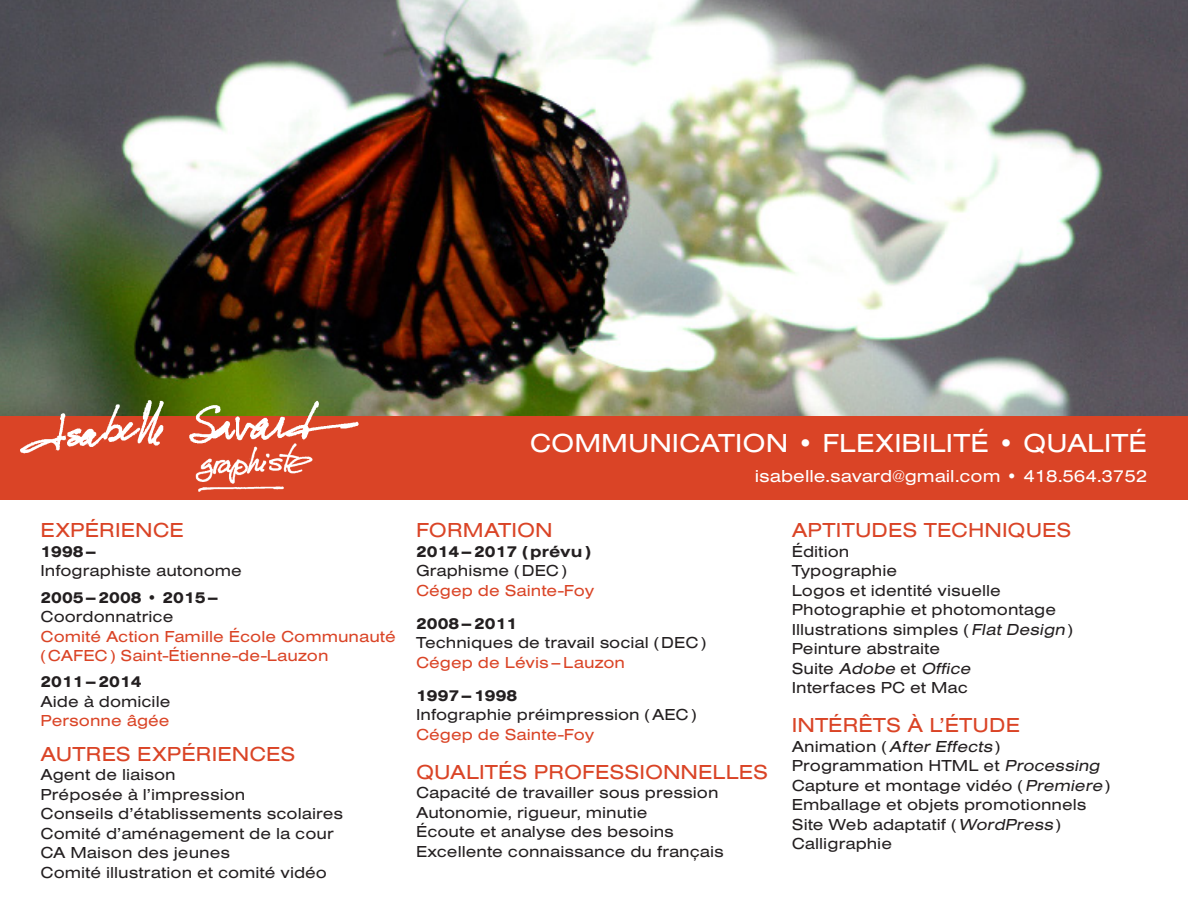
<style>
.page{position:relative;width:1188px;height:918px;background:#fff}
.page>*{position:absolute;margin:0;border:0;box-sizing:border-box;transform-origin:0 0}
.t1{font:27px "Nimbus San Ext";color:#fff}
.t2{font:21px "Nimbus San Ext";color:#da4426}
.t3{font:18px "Nimbus San Ext";color:#fff}
.t4{font:16.5px/19.5px "Nimbus San Ext";color:#231f20}
.t5{font:16.5px/19.5px "Nimbus San Ext";color:#da4426}
.t6{font:700 16.5px "Nimbus San Ext";color:#231f20}
.s1{font-style:italic}
</style>
<div class="page">
<img style="left:0;top:0;width:1188px;height:416px">
<div style="left:0;top:416px;width:1188px;height:84px;background:#da4426"></div>
<img style="left:7px;top:387px;width:359px;height:105px">
<p class="t2" style="left:40px;top:518px;width:145px">EXPÉRIENCE</p>
<p class="t6" style="left:40px;top:542px;width:57px">1998–</p>
<p class="t4" style="left:40px;top:561px;width:203px">Infographiste autonome</p>
<p class="t6" style="left:40px;top:588px;width:179px">2005–2008 • 2015–</p>
<p class="t4" style="left:40px;top:607px;width:134px">Coordonnatrice</p>
<p class="t5" style="left:40px;top:626px;width:357px">Comité Action Famille École Communauté (CAFEC) Saint-Étienne-de-Lauzon</p>
<p class="t6" style="left:40px;top:673px;width:103px">2011–2014</p>
<p class="t4" style="left:40px;top:692px;width:131px">Aide à domicile</p>
<p class="t5" style="left:40px;top:711px;width:131px">Personne âgée</p>
<p class="t2" style="left:40px;top:742px;width:256px">AUTRES EXPÉRIENCES</p>
<p class="t4" style="left:40px;top:765px;width:137px">Agent de liaison</p>
<p class="t4" style="left:40px;top:785px;width:206px">Préposée à l’impression</p>
<p class="t4" style="left:40px;top:804px;width:304px">Conseils d’établissements scolaires</p>
<p class="t4" style="left:40px;top:824px;width:295px">Comité d’aménagement de la cour</p>
<p class="t4" style="left:40px;top:843px;width:191px">CA Maison des jeunes</p>
<p class="t4" style="left:40px;top:863px;width:288px">Comité illustration et comité vidéo</p>
<p class="t1" style="left:530px;top:427px;width:619px">COMMUNICATION • FLEXIBILITÉ • QUALITÉ</p>
<p class="t3" style="left:755px;top:465px;width:394px">isabelle.savard@gmail.com • 418.564.3752</p>
<p class="t2" style="left:416px;top:518px;width:138px">FORMATION</p>
<p class="t6" style="left:416px;top:542px;width:177px">2014–2017 (prévu )</p>
<p class="t4" style="left:416px;top:561px;width:152px">Graphisme (DEC)</p>
<p class="t5" style="left:416px;top:581px;width:180px">Cégep de Sainte-Foy</p>
<p class="t6" style="left:416px;top:614px;width:103px">2008–2011</p>
<p class="t4" style="left:416px;top:633px;width:292px">Techniques de travail social (DEC)</p>
<p class="t5" style="left:416px;top:653px;width:211px">Cégep de Lévis–Lauzon</p>
<p class="t6" style="left:416px;top:686px;width:103px">1997–1998</p>
<p class="t4" style="left:416px;top:705px;width:282px">Infographie préimpression (AEC)</p>
<p class="t5" style="left:416px;top:725px;width:180px">Cégep de Sainte-Foy</p>
<p class="t2" style="left:416px;top:759px;width:353px">QUALITÉS PROFESSIONNELLES</p>
<p class="t4" style="left:416px;top:783px;width:304px">Capacité de travailler sous pression<br>Autonomie, rigueur, minutie</p>
<p class="t4" style="left:416px;top:822px;width:259px">Écoute et analyse des besoins</p>
<p class="t4" style="left:416px;top:841px;width:309px">Excellente connaissance du français</p>
<p class="t2" style="left:792px;top:518px;width:281px">APTITUDES TECHNIQUES</p>
<p class="t4" style="left:792px;top:542px;width:283px">Édition<br>Typographie<br>Logos et identité visuelle<br>Photographie et photomontage<br>Illustrations simples (<span class="s1">Flat Design</span>)<br>Peinture abstraite<br>S u i t e <span class="s1">Adobe</span> e t <span class="s1">Office<br></span>Interfaces PC et Mac</p>
<p class="t2" style="left:792px;top:713px;width:230px">INTÉRÊTS À L’ÉTUDE</p>
<p class="t4" style="left:792px;top:736px;width:320px">Animation ( <span class="s1">After Effects</span>)<br>Programmation HTML et <span class="s1">Processing<br></span>Capture et montage vidéo (<span class="s1">Premiere</span>)<br>Emballage et objets promotionnels<br>Site Web adaptatif (<span class="s1">WordPress</span>)<br>Calligraphie</p>
</div>
